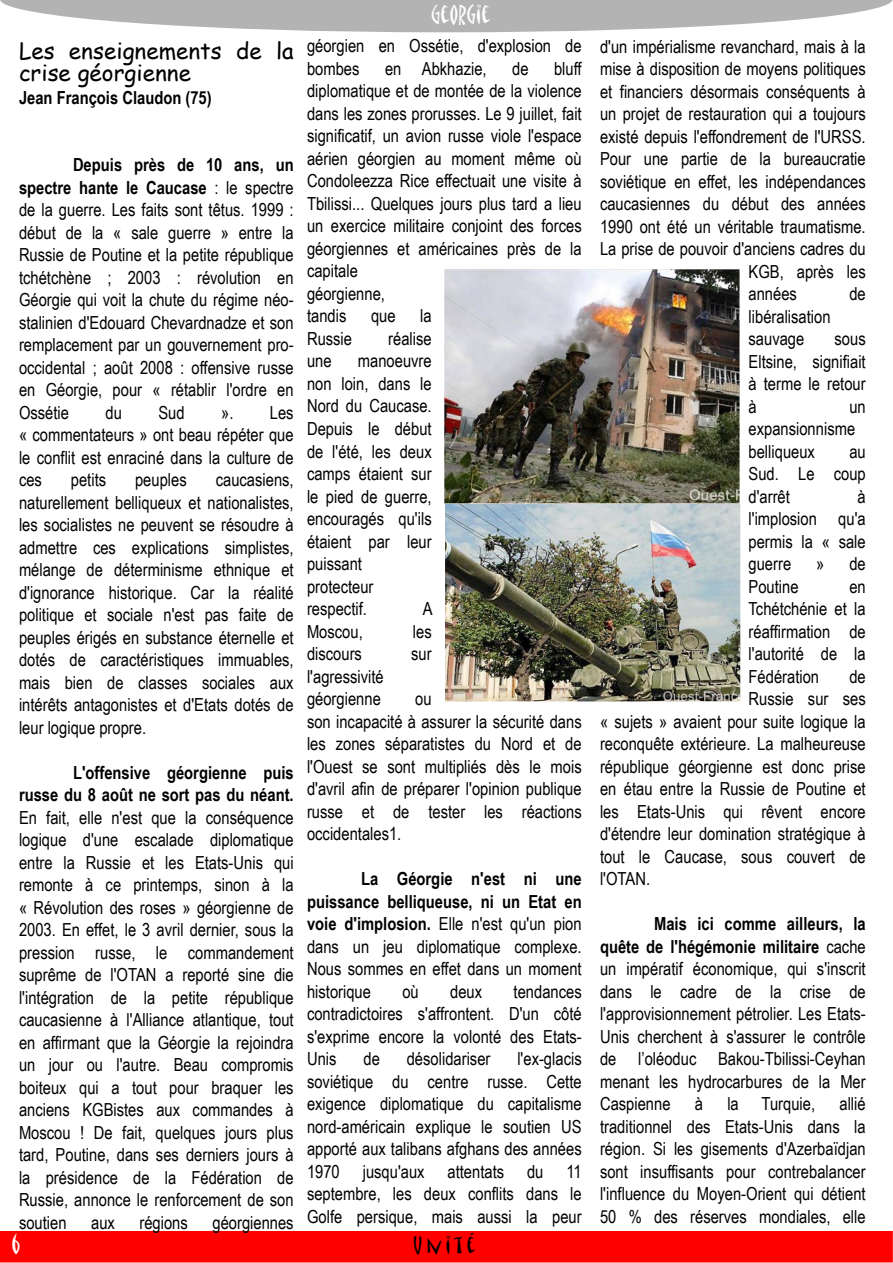
<style>
.page{position:relative;width:893px;height:1263px;background:#fff}
.page>*{position:absolute;margin:0;border:0;box-sizing:border-box;transform-origin:0 0}
.t1{font:22.5px/22.5px "Comic Sans MS";color:#000}
.t2{font:22.5px "Matisse ITC";color:#fff}
.t3{font:21px "Matisse ITC";letter-spacing:.2em;color:#000}
.t4{font:18px/22.5px "Arial Narrow";color:#000;text-align:justify}
.t5{font:700 18px/22.5px "Arial Narrow";color:#000;text-align:right}
.s1{font-weight:700}
</style>
<div class="page">
<div style="left:0;top:1231px;width:893px;height:31px;background:#f00"></div>
<img style="left:444px;top:269px;width:296px;height:432px">
<svg style="left:0;top:0;width:892px;height:32px"></svg>
<p class="t2" style="left:431px;top:3px;width:61px">Georgie</p>
<p class="t4" style="left:307px;top:35px;width:276px">géorgien en Ossétie, d'explosion de bombes</p>
<p class="t1" style="left:19px;top:39px;width:276px">Les enseignements de la crise géorgienne</p>
<p class="t5" style="left:19px;top:86px;width:194px">Jean François Claudon (75)</p>
<p class="t4" style="left:307px;top:57px;width:276px;text-align:left;text-indent:247px">bluff diplomatique et de montée de la violence dans les zones prorusses. Le 9 juillet, fait significatif, un avion russe viole l'espace aérien géorgien au moment même où<br>Condoleezza Rice effectuait une visite à<br>Tbilissi... Quelques jours plus tard a lieu un exercice militaire conjoint des forces géorgiennes et américaines près de la capitale<br>géorgienne,<br>tandis</p>
<p class="t4" style="left:385px;top:57px;width:103px">en Abkhazie,</p>
<p class="t4" style="left:512px;top:57px;width:18px">de</p>
<p class="t4" style="left:19px;top:154px;width:276px;text-indent:54px"><span class="s1">Depuis près de 10 ans, un spectre hante le Caucase</span> : le spectre de la guerre. Les faits sont têtus. 1999 : début de la « sale guerre » entre la Russie de Poutine et la petite république tchétchène ; 2003 : révolution en Géorgie qui voit la chute du régime néo&shy;stalinien d'Edouard Chevardnadze et son remplacement par un gouvernement pro&shy;occidental ; août 2008 : offensive russe en Géorgie, pour « rétablir l'ordre en Ossétie</p>
<p class="t4" style="left:371px;top:305px;width:26px">que</p>
<p class="t4" style="left:420px;top:305px;width:13px">la</p>
<p class="t4" style="left:307px;top:327px;width:47px">Russie</p>
<p class="t4" style="left:388px;top:327px;width:45px">réalise</p>
<p class="t4" style="left:307px;top:350px;width:26px">une</p>
<p class="t4" style="left:307px;top:350px;width:126px;text-align:left;text-indent:51px">manoeuvre non loin, dans le<br>Nord du Caucase.<br>Depuis le début de l'été, les deux camps étaient sur le pied de guerre, encouragés qu'ils étaient par leur puissant protecteur respectif.</p>
<p class="t4" style="left:106px;top:401px;width:18px">du</p>
<p class="t4" style="left:158px;top:401px;width:28px">Sud</p>
<p class="t4" style="left:221px;top:401px;width:14px">».</p>
<p class="t4" style="left:19px;top:401px;width:276px;text-indent:251px">Les « commentateurs » ont beau répéter que le conflit est enraciné dans la culture de ces</p>
<p class="t4" style="left:19px;top:469px;width:276px;text-indent:197px">caucasiens, naturellement belliqueux et nationalistes, les socialistes ne peuvent se résoudre à admettre ces explications simplistes, mélange de déterminisme ethnique et d'ignorance historique. Car la réalité politique et sociale n'est pas faite de peuples érigés en substance éternelle et dotés de caractéristiques immuables, mais bien de classes sociales aux intérêts antagonistes et d'Etats dotés de leur logique propre.</p>
<p class="t5" style="left:19px;top:761px;width:276px">L'offensive géorgienne puis<br>russe du 8 août ne sort pas du néant.</p>
<p class="t4" style="left:19px;top:806px;width:276px">En fait, elle n'est que la conséquence logique d'une escalade diplomatique entre la Russie et les Etats-Unis qui remonte à ce printemps, sinon à la « Révolution des roses » géorgienne de 2003. En effet, le 3 avril dernier, sous la pression russe, le commandement suprême de l'OTAN a reporté sine die l'intégration de la petite république caucasienne à l'Alliance atlantique, tout en affirmant que la Géorgie la rejoindra un jour ou l'autre. Beau compromis boiteux qui a tout pour braquer les anciens KGBistes aux commandes à Moscou ! De fait, quelques jours plus tard, Poutine, dans ses derniers jours à la présidence de la Fédération de Russie, annonce le renforcement de son soutien</p>
<p class="t4" style="left:71px;top:469px;width:37px">petits</p>
<p class="t4" style="left:135px;top:469px;width:53px">peuples</p>
<p class="t4" style="left:423px;top:597px;width:11px">A</p>
<p class="t4" style="left:307px;top:620px;width:57px">Moscou,</p>
<p class="t4" style="left:413px;top:620px;width:20px">les</p>
<p class="t4" style="left:307px;top:642px;width:56px">discours</p>
<p class="t4" style="left:411px;top:642px;width:22px">sur</p>
<p class="t4" style="left:307px;top:665px;width:78px">l'agressivité géorgienne</p>
<p class="t4" style="left:307px;top:687px;width:276px;text-align:left;text-indent:108px">ou<br>son incapacité à assurer la sécurité dans les zones séparatistes du Nord et de l'Ouest se sont multipliés dès le mois d'avril afin de préparer l'opinion publique russe et de tester les réactions occidentales1.</p>
<p class="t4" style="left:307px;top:867px;width:276px;text-indent:54px"><span class="s1">La Géorgie n'est ni une puissance belliqueuse, ni un Etat en voie d'implosion.</span> Elle n'est qu'un pion dans un jeu diplomatique complexe.<br>Nous sommes en effet dans un moment historique</p>
<p class="t4" style="left:402px;top:980px;width:18px">où</p>
<p class="t4" style="left:450px;top:980px;width:34px">deux</p>
<p class="t4" style="left:307px;top:980px;width:276px;text-indent:207px">tendances contradictoires s'affrontent. D'un côté s'exprime encore la volonté des Etats-Unis</p>
<p class="t4" style="left:363px;top:1047px;width:18px">de</p>
<p class="t4" style="left:407px;top:1047px;width:85px">désolidariser</p>
<p class="t4" style="left:307px;top:1047px;width:276px;text-indent:210px">l'ex-glacis soviétique du centre russe. Cette exigence diplomatique du capitalisme nord-américain explique le soutien US apporté aux talibans afghans des années 1970</p>
<p class="t4" style="left:307px;top:1160px;width:276px;text-indent:259px">11 septembre, les deux conflits dans le Golfe persique, mais aussi la peur</p>
<p class="t4" style="left:363px;top:1160px;width:63px">jusqu'aux</p>
<p class="t4" style="left:448px;top:1160px;width:58px">attentats</p>
<p class="t4" style="left:527px;top:1160px;width:18px">du</p>
<p class="t4" style="left:91px;top:1211px;width:25px">aux</p>
<p class="t4" style="left:139px;top:1211px;width:50px">régions</p>
<p class="t4" style="left:212px;top:1211px;width:83px">géorgiennes</p>
<p class="t2" style="left:12px;top:1230px;width:10px">6</p>
<p class="t3" style="left:413px;top:1233px;width:64px">Unité</p>
<p class="t4" style="left:600px;top:35px;width:267px">d'un impérialisme revanchard, mais à la</p>
<p class="t4" style="left:600px;top:58px;width:267px">mise à disposition de moyens politiques</p>
<p class="t4" style="left:600px;top:80px;width:267px">et financiers désormais conséquents à</p>
<p class="t4" style="left:600px;top:103px;width:267px">un projet de restauration qui a toujours</p>
<p class="t4" style="left:600px;top:125px;width:267px">existé depuis l'effondrement de l'URSS.</p>
<p class="t4" style="left:600px;top:148px;width:267px">Pour une partie de la bureaucratie</p>
<p class="t4" style="left:600px;top:170px;width:267px">soviétique en effet, les indépendances</p>
<p class="t4" style="left:600px;top:193px;width:267px">caucasiennes du début des années</p>
<p class="t4" style="left:600px;top:215px;width:267px">1990 ont été un véritable traumatisme.</p>
<p class="t4" style="left:600px;top:238px;width:267px">La prise de pouvoir d'anciens cadres du</p>
<p class="t4" style="left:748px;top:260px;width:119px">KGB, après les</p>
<p class="t4" style="left:748px;top:283px;width:50px">années</p>
<p class="t4" style="left:849px;top:283px;width:18px">de</p>
<p class="t4" style="left:748px;top:305px;width:84px">libéralisation sauvage</p>
<p class="t4" style="left:748px;top:328px;width:119px;text-indent:86px">sous Eltsine, signifiait à terme le retour à</p>
<p class="t4" style="left:748px;top:395px;width:119px;text-align:left;text-indent:101px">un expansionnisme belliqueux</p>
<p class="t4" style="left:748px;top:440px;width:119px;text-indent:101px">au Sud. Le coup d'arrêt</p>
<p class="t4" style="left:748px;top:485px;width:119px;text-indent:109px">à l'implosion qu'a permis la « sale guerre</p>
<p class="t4" style="left:816px;top:553px;width:51px">» de</p>
<p class="t4" style="left:748px;top:575px;width:52px">Poutine</p>
<p class="t4" style="left:748px;top:575px;width:119px;text-indent:101px">en Tchétchénie et la réaffirmation de l'autorité de la Fédération</p>
<p class="t4" style="left:849px;top:665px;width:18px">de</p>
<p class="t4" style="left:748px;top:688px;width:119px">Russie sur ses</p>
<p class="t4" style="left:600px;top:710px;width:267px">« sujets » avaient pour suite logique la</p>
<p class="t4" style="left:600px;top:733px;width:267px">reconquête extérieure. La malheureuse</p>
<p class="t4" style="left:600px;top:755px;width:267px">république géorgienne est donc prise</p>
<p class="t4" style="left:600px;top:778px;width:267px">en étau entre la Russie de Poutine et</p>
<p class="t4" style="left:600px;top:800px;width:267px">les Etats-Unis qui rêvent encore</p>
<p class="t4" style="left:600px;top:823px;width:267px">d'étendre leur domination stratégique à</p>
<p class="t4" style="left:600px;top:845px;width:267px">tout le Caucase, sous couvert de</p>
<p class="t4" style="left:600px;top:868px;width:52px">l'OTAN.</p>
<p class="t4" style="left:600px;top:913px;width:267px;text-indent:54px"><span class="s1">Mais ici comme ailleurs, la quête de l'hégémonie militaire</span> cache un impératif économique, qui s'inscrit dans le cadre de la crise de l'approvisionnement pétrolier. Les Etats-Unis cherchent à s'assurer le contrôle de l’oléoduc Bakou-Tbilissi-Ceyhan menant les hydrocarbures de la Mer Caspienne</p>
<p class="t4" style="left:600px;top:1093px;width:267px;text-indent:239px">allié traditionnel des Etats-Unis dans la région. Si les gisements d'Azerbaïdjan sont insuffisants pour contrebalancer l'influence du Moyen-Orient qui détient 50 % des réserves mondiales, elle</p>
<p class="t4" style="left:695px;top:1093px;width:10px">à</p>
<p class="t4" style="left:727px;top:1093px;width:13px">la</p>
<p class="t4" style="left:762px;top:1093px;width:55px">Turquie,</p>
</div>
